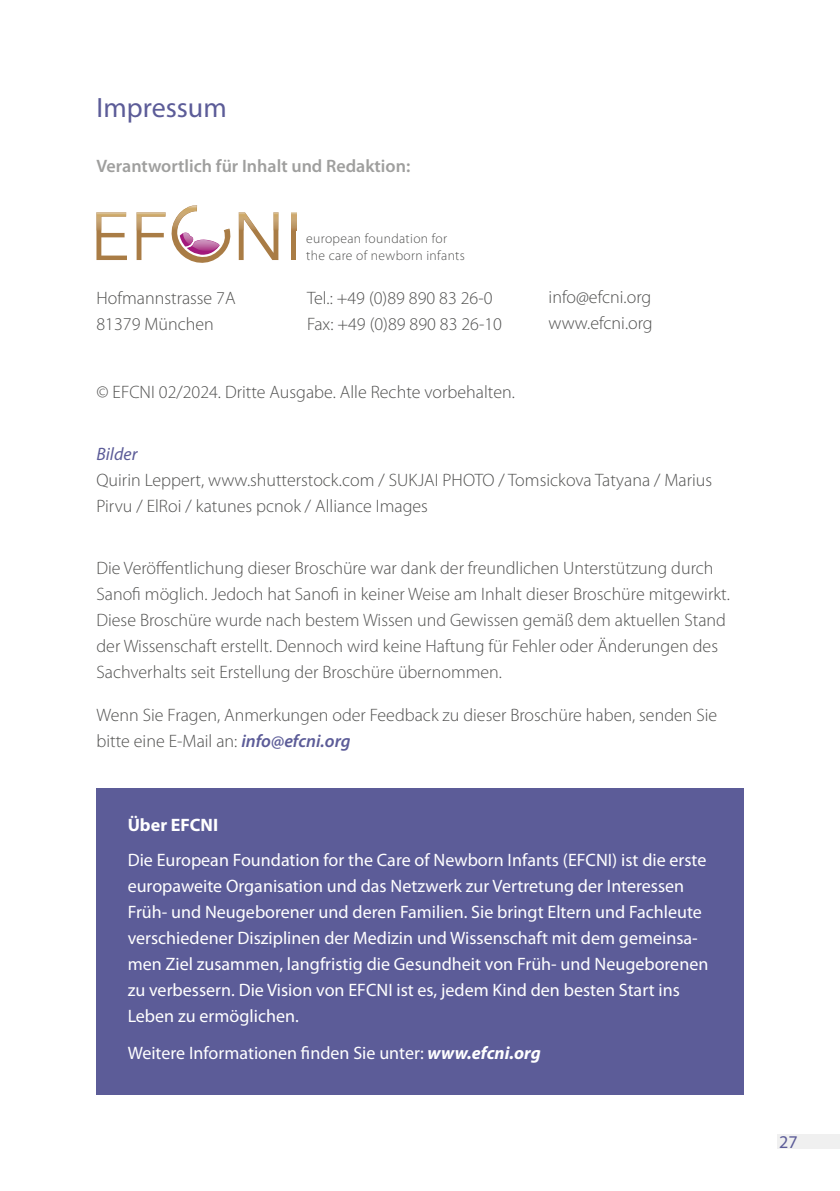
<style>
.page{position:relative;width:840px;height:1191px;background:#fff}
.page>*{position:absolute;margin:0;border:0;box-sizing:border-box;transform-origin:0 0}
.t1{font:28px "Myriad Pro";color:#5c5c98}
.t2{font:300 18px/26px "Myriad Pro";color:#515150}
.t3{font:18px/26px "Myriad Pro";color:#fff}
.t4{font:600 18px "Myriad Pro";color:#9f9f9e}
.t5{font:700 18px "Myriad Pro";color:#fff}
.t6{font:italic 18px "Myriad Pro";color:#5c5c98}
.t7{font:18px "Myriad Pro";color:#5c5c98}
.t8{font:300 13.6px/16.6px "Myriad Pro";letter-spacing:.025em;color:#525251}
.s1{font-weight:600;font-style:italic;color:#5c5c98}
.s2{font-weight:700;font-style:italic}
</style>
<div class="page">
<div style="left:777px;top:1134px;width:62px;height:15px;background:#f0f0f0"></div>
<svg style="left:96px;top:212px;width:31px;height:48px"></svg>
<img style="left:97px;top:212px;width:29px;height:19px">
<svg style="left:136px;top:205px;width:95px;height:58px"></svg>
<img style="left:172px;top:205px;width:25px;height:25px">
<svg style="left:238px;top:212px;width:40px;height:48px"></svg>
<div style="left:291px;top:212px;width:5px;height:48px;background:#a97c45"></div>
<img style="left:239px;top:212px;width:39px;height:18px">
<img style="left:291px;top:212px;width:5px;height:17px">
<div style="left:96px;top:788px;width:647px;height:306px;background:#5c5c98"></div>
<h1 class="t1" style="left:96px;top:91px;width:132px">Impressum</h1>
<p class="t4" style="left:96px;top:155px;width:315px">Verantwortlich für Inhalt und Redaktion:</p>
<p class="t8" style="left:306px;top:230px;width:160px">european foundation for the care of newborn infants</p>
<p class="t2" style="left:96px;top:286px;width:141px">Hofmannstrasse 7A<br>81379 München</p>
<p class="t2" style="left:307px;top:286px;width:196px">Tel.: +49 (0)89 890 83 26-0<br>Fax: +49 (0)89 890 83 26-10</p>
<p class="t2" style="left:96px;top:379px;width:419px">© EFCNI 02/2024. Dritte Ausgabe. Alle Rechte vorbehalten.</p>
<p class="t2" style="left:548px;top:284px;width:106px">info@efcni.org www.efcni.org</p>
<p class="t6" style="left:96px;top:443px;width:42px">Bilder</p>
<p class="t2" style="left:96px;top:467px;width:617px">Quirin Leppert, www.shutterstock.com / SUKJAI PHOTO / Tomsickova Tatyana / Marius<br>Pirvu / ElRoi / katunes pcnok / Alliance Images</p>
<p class="t2" style="left:96px;top:555px;width:634px">Die Veröffentlichung dieser Broschüre war dank der freundlichen Unterstützung durch Sanofi möglich. Jedoch hat Sanofi in keiner Weise am Inhalt dieser Broschüre mitgewirkt.<br>Diese Broschüre wurde nach bestem Wissen und Gewissen gemäß dem aktuellen Stand der Wissenschaft erstellt. Dennoch wird keine Haftung für Fehler oder Änderungen des Sachverhalts seit Erstellung der Broschüre übernommen.</p>
<p class="t2" style="left:96px;top:702px;width:622px">Wenn Sie Fragen, Anmerkungen oder Feedback zu dieser Broschüre haben, senden Sie bitte eine E-Mail an: <span class="s1">info@efcni.org</span></p>
<p class="t5" style="left:128px;top:813px;width:92px">Über EFCNI</p>
<p class="t3" style="left:128px;top:846px;width:582px">Die European Foundation for the Care of Newborn Infants (EFCNI) ist die erste europaweite Organisation und das Netzwerk zur Vertretung der Interessen Früh- und Neugeborener und deren Familien. Sie bringt Eltern und Fachleute verschiedener Disziplinen der Medizin und Wissenschaft mit dem gemeinsa&shy;men Ziel zusammen, langfristig die Gesundheit von Früh- und Neugeborenen zu verbessern. Die Vision von EFCNI ist es, jedem Kind den besten Start ins Leben zu ermöglichen.</p>
<p class="t3" style="left:128px;top:1039px;width:414px">Weitere Informationen finden Sie unter: <span class="s2">www.efcni.org</span></p>
<p class="t7" style="left:778px;top:1130px;width:20px">27</p>
</div>
